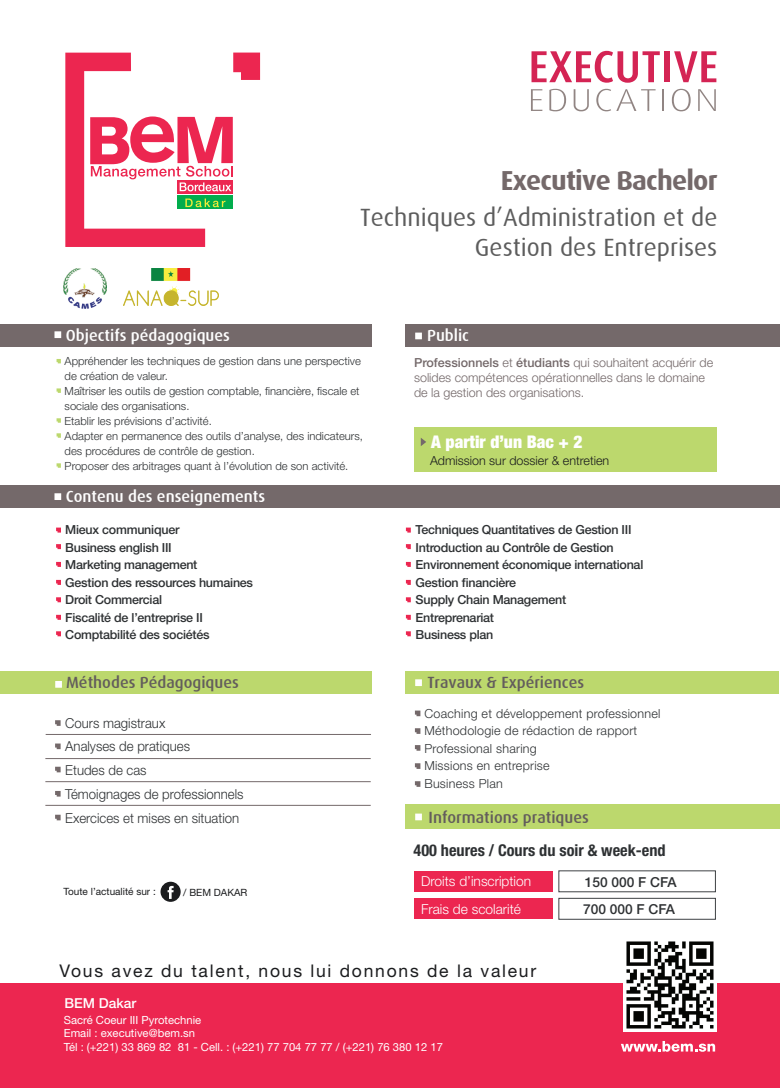
<style>
.page{position:relative;width:780px;height:1088px;background:#fff}
.page>*{position:absolute;margin:0;border:0;box-sizing:border-box;transform-origin:0 0}
.t1{font:700 27.5px "Dax";letter-spacing:-.03em;color:#74696a}
.t2{font:25px/30px "Dax";color:#5d5d5d;text-align:right}
.t3{font:17.5px "Helvetica Neue LT Std";letter-spacing:.1em;color:#1b1c1e}
.t4{font:900 condensed 17.5px "Helvetica Neue LT Std";color:#fff}
.t5{font:500 16.25px "Dax";color:#635d5c}
.t6{font:500 16.25px "Dax";color:#fff}
.t7{font:700 condensed 16.25px "Helvetica Neue LT Std";color:#2e3133}
.t8{font:300 13.75px/23.8px "Helvetica Neue LT Std";color:#2e3133;scale:.96 1}
.t9{font:300 13.75px/27.5px "Helvetica Neue LT Std";color:#fff}
.t10{font:500 13.75px "Helvetica Neue LT Std";color:#2e3133}
.t11{font:500 13.75px "Helvetica Neue LT Std";color:#fff}
.t12{font:500 12.5px/17.5px "Helvetica Neue LT Std";letter-spacing:-.02em;color:#2e3133}
.t13{font:300 12.5px/15px "Helvetica Neue LT Std";color:#74696a}
.t14{font:300 12.5px/17.5px "Helvetica Neue LT Std";letter-spacing:.02em;color:#2e3133}
.t15{font:300 12.5px "Helvetica Neue LT Std";color:#1b1c1e}
.t16{font:300 11.25px/15px "Helvetica Neue LT Std";color:#2e3133}
.t17{font:11.25px/13.5px "Helvetica Neue LT Std";color:#fff}
.t18{font:10px "Helvetica Neue LT Std";color:#1b1c1e}
.s1{font-weight:500}
</style>
<div class="page">
<div style="left:0;top:983px;width:780px;height:105px;background:#ec2650"></div>
<div style="left:0;top:324px;width:371px;height:23px;background:#74696a"></div>
<div style="left:405px;top:324px;width:375px;height:23px;background:#74696a"></div>
<svg style="left:57px;top:359px;width:4px;height:4px"></svg>
<svg style="left:57px;top:388px;width:4px;height:5px"></svg>
<svg style="left:57px;top:418px;width:4px;height:5px"></svg>
<svg style="left:57px;top:433px;width:4px;height:5px"></svg>
<svg style="left:57px;top:463px;width:4px;height:5px"></svg>
<svg style="left:415px;top:710px;width:5px;height:6px"></svg>
<svg style="left:415px;top:728px;width:5px;height:6px"></svg>
<svg style="left:415px;top:745px;width:5px;height:6px"></svg>
<svg style="left:415px;top:763px;width:5px;height:6px"></svg>
<svg style="left:415px;top:781px;width:5px;height:6px"></svg>
<svg style="left:621px;top:1041px;width:94px;height:11px"></svg>
<div style="left:0;top:485px;width:780px;height:23px;background:#74696a"></div>
<div style="left:405px;top:671px;width:374px;height:23px;background:#bcd86d"></div>
<div style="left:0;top:671px;width:371px;height:23px;background:#bcd86d"></div>
<div style="left:405px;top:804px;width:375px;height:25px;background:#bcd86d"></div>
<div style="left:414px;top:871px;width:138px;height:21px;background:#ec2650"></div>
<div style="left:414px;top:898px;width:138px;height:21px;background:#ec2650"></div>
<div style="left:414px;top:427px;width:303px;height:45px;background:#bcd86d"></div>
<div style="left:160px;top:882px;width:21px;height:20px;background:#1b1c1e;border-radius:50%"></div>
<svg style="left:167px;top:886px;width:6px;height:13px"></svg>
<div style="left:558px;top:871px;width:157px;height:21px;border:1px solid #3e4144"></div>
<div style="left:558px;top:898px;width:157px;height:21px;border:1px solid #3e4144"></div>
<svg style="left:55px;top:720px;width:6px;height:6px"></svg>
<svg style="left:55px;top:743px;width:6px;height:6px"></svg>
<svg style="left:55px;top:767px;width:6px;height:5px"></svg>
<svg style="left:55px;top:791px;width:6px;height:5px"></svg>
<svg style="left:55px;top:815px;width:6px;height:5px"></svg>
<hr style="left:46px;top:734px;width:325px;height:1px;background:#74696a">
<hr style="left:45px;top:758px;width:326px;height:1px;background:#74696a">
<hr style="left:45px;top:781px;width:326px;height:1px;background:#74696a">
<hr style="left:45px;top:805px;width:326px;height:1px;background:#74696a">
<svg style="left:56px;top:527px;width:5px;height:5px"></svg>
<svg style="left:56px;top:544px;width:5px;height:5px"></svg>
<svg style="left:56px;top:562px;width:5px;height:5px"></svg>
<svg style="left:56px;top:580px;width:5px;height:5px"></svg>
<svg style="left:56px;top:597px;width:5px;height:5px"></svg>
<svg style="left:56px;top:615px;width:5px;height:5px"></svg>
<svg style="left:56px;top:631px;width:5px;height:5px"></svg>
<svg style="left:406px;top:527px;width:5px;height:5px"></svg>
<svg style="left:406px;top:544px;width:5px;height:5px"></svg>
<svg style="left:406px;top:562px;width:5px;height:5px"></svg>
<svg style="left:406px;top:580px;width:5px;height:5px"></svg>
<svg style="left:406px;top:597px;width:5px;height:5px"></svg>
<svg style="left:406px;top:615px;width:5px;height:5px"></svg>
<svg style="left:406px;top:631px;width:5px;height:5px"></svg>
<svg style="left:531px;top:51px;width:128px;height:32px"></svg>
<div style="left:664px;top:51px;width:6px;height:31px;background:#d42454"></div>
<svg style="left:674px;top:51px;width:42px;height:31px"></svg>
<svg style="left:531px;top:89px;width:11px;height:22px"></svg>
<svg style="left:549px;top:89px;width:17px;height:22px"></svg>
<svg style="left:573px;top:89px;width:15px;height:22px"></svg>
<svg style="left:596px;top:89px;width:59px;height:22px"></svg>
<hr style="left:662px;top:89px;width:2px;height:22px;background:#918583">
<svg style="left:671px;top:89px;width:19px;height:22px"></svg>
<svg style="left:698px;top:89px;width:17px;height:22px"></svg>
<div style="left:54px;top:331px;width:7px;height:7px;background:#fff"></div>
<div style="left:54px;top:493px;width:7px;height:7px;background:#fff"></div>
<div style="left:55px;top:681px;width:7px;height:7px;background:#fff"></div>
<div style="left:415px;top:333px;width:7px;height:6px;background:#fff"></div>
<div style="left:415px;top:679px;width:7px;height:7px;background:#fff"></div>
<div style="left:415px;top:813px;width:7px;height:7px;background:#fff"></div>
<svg style="left:65px;top:53px;width:195px;height:194px"></svg>
<svg style="left:421px;top:438px;width:5px;height:8px"></svg>
<img style="left:623px;top:941px;width:93px;height:90px">
<img style="left:124px;top:269px;width:95px;height:36px">
<img style="left:63px;top:268px;width:43px;height:40px">
<h1 class="t1" style="left:501px;top:165px;width:218px">Executive Bachelor</h1>
<h3 class="t6" style="left:66px;top:326px;width:165px">Objectifs pédagogiques</h3>
<h2 class="t2" style="left:360px;top:202px;width:358px">Techniques d’Administration et de<br>Gestion des Entreprises</h2>
<h3 class="t6" style="left:427px;top:326px;width:43px">Public</h3>
<p class="t16" style="left:65px;top:353px;width:300px">Appréhender les techniques de gestion dans une perspective de création de valeur.<br>Maîtriser les outils de gestion comptable, financière, fiscale et sociale des organisations.<br>Etablir les prévisions d’activité.<br>Adapter en permanence des outils d’analyse, des indicateurs, des procédures de contrôle de gestion.<br>Proposer des arbitrages quant à l’évolution de son activité.</p>
<h3 class="t6" style="left:66px;top:487px;width:201px">Contenu des enseignements</h3>
<p class="t13" style="left:414px;top:355px;width:300px"><span class="s1">Professionnels</span> et <span class="s1">étudiants</span> qui souhaitent acquérir de solides compétences opérationnelles dans le domaine de la gestion des organisations.</p>
<h3 class="t4" style="left:431px;top:431px;width:153px">A partir d’un Bac + 2</h3>
<p class="t15" style="left:430px;top:453px;width:181px">Admission sur dossier &amp; entretien</p>
<p class="t12" style="left:65px;top:521px;width:189px">Mieux communiquer<br>Business english III<br>Marketing management<br>Gestion des ressources humaines<br>Droit Commercial<br>Fiscalité de l’entreprise II<br>Comptabilité des sociétés</p>
<p class="t12" style="left:415px;top:521px;width:229px">Techniques Quantitatives de Gestion III<br>Introduction au Contrôle de Gestion<br>Environnement économique international<br>Gestion financière<br>Supply Chain Management<br>Entreprenariat<br>Business plan</p>
<h3 class="t5" style="left:66px;top:673px;width:174px">Méthodes Pédagogiques</h3>
<p class="t8" style="left:65px;top:710px;width:187px">Cours magistraux<br>Analyses de pratiques<br>Etudes de cas<br>Témoignages de professionnels<br>Exercices et mises en situation</p>
<p class="t18" style="left:64px;top:885px;width:94px">Toute l’actualité sur :</p>
<p class="t18" style="left:183px;top:887px;width:66px">/ BEM DAKAR</p>
<h3 class="t5" style="left:427px;top:673px;width:158px">Travaux &amp; Expériences</h3>
<p class="t14" style="left:424px;top:704px;width:237px">Coaching et développement professionnel<br>Méthodologie de rédaction de rapport<br>Professional sharing<br>Missions en entreprise<br>Business Plan</p>
<h3 class="t5" style="left:428px;top:808px;width:162px">Informations pratiques</h3>
<h3 class="t7" style="left:413px;top:841px;width:253px">400 heures / Cours du soir &amp; week-end</h3>
<p class="t9" style="left:421px;top:867px;width:111px">Droits d’inscription<br>Frais de scolarité</p>
<p class="t10" style="left:584px;top:874px;width:93px">150 000 F CFA</p>
<p class="t10" style="left:583px;top:901px;width:93px">700 000 F CFA</p>
<h3 class="t3" style="left:60px;top:960px;width:478px">Vous avez du talent, nous lui donnons de la valeur</h3>
<p class="t11" style="left:64px;top:995px;width:73px">BEM Dakar</p>
<p class="t17" style="left:64px;top:1013px;width:381px">Sacré Coeur III Pyrotechnie<br>Email : executive@bem.sn<br>Tél : (+221) 33 869 82 81 - Cell. : (+221) 77 704 77 77 / (+221) 76 380 12 17</p>
</div>
